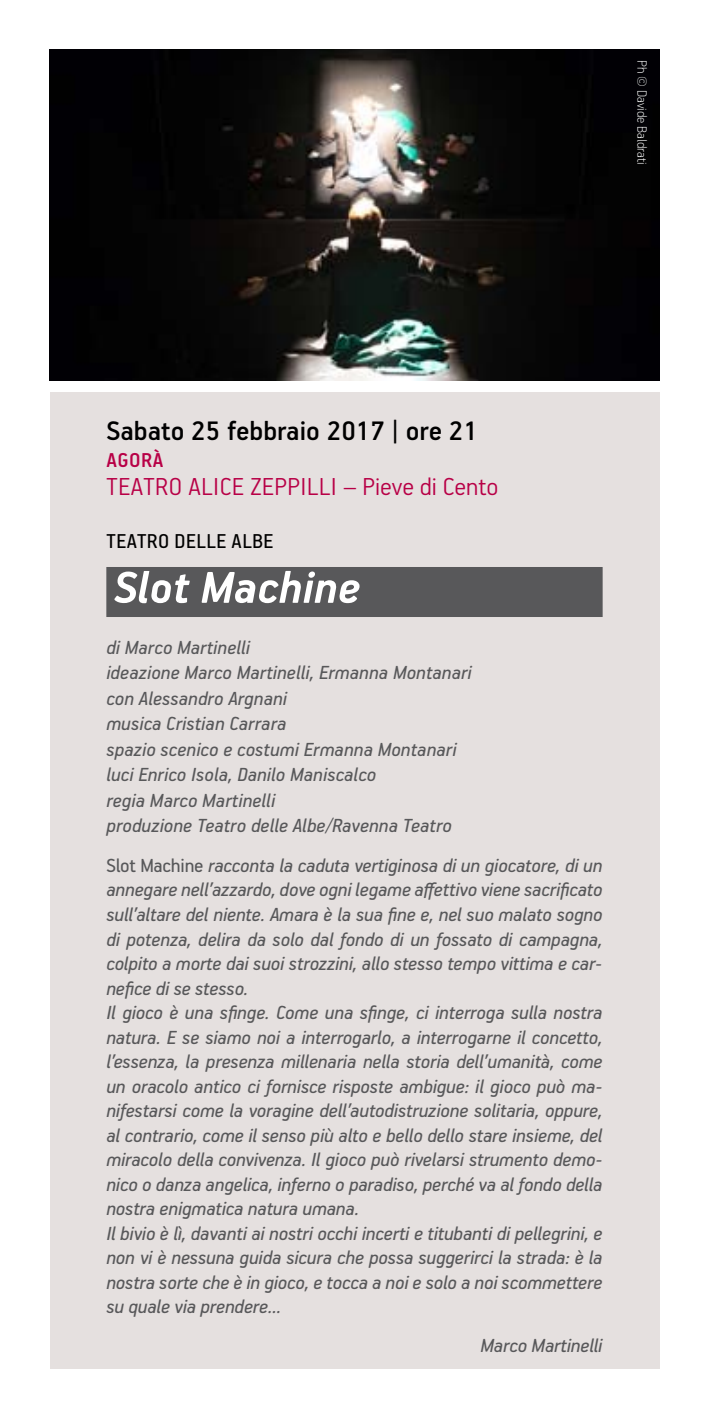
<style>
.page{position:relative;width:709px;height:1418px;background:#fff}
.page>*{position:absolute;margin:0;border:0;box-sizing:border-box;transform-origin:0 0}
.t1{font:italic 700 50px "PF Handbook Pro";color:#fff}
.t2{font:500 30px "PF Handbook Pro";color:#000}
.t3{font:300 27.5px "PF Handbook Pro";letter-spacing:.02em;color:#b80046}
.t4{font:22.5px "PF Handbook Pro";letter-spacing:.02em;color:#000}
.t5{font:500 22.5px "PF Handbook Pro";letter-spacing:.02em;color:#b80046}
.t6{font:italic 21.25px/24.5px "PF Handbook Pro";letter-spacing:-.01em;color:#58585a}
.t7{font:100 15px "PF Handbook Pro";color:#fff}
.s1{font-style:normal}
</style>
<div class="page">
<div style="left:50px;top:392px;width:609px;height:976px;background:#e5e0df"></div>
<img style="left:50px;top:50px;width:609px;height:330px">
<div style="left:106px;top:567px;width:496px;height:50px;background:#58585a"></div>
<p class="t7" style="left:651px;top:60px;width:106px;rotate:90deg">Ph © Davide Baldrati</p>
<h2 class="t2" style="left:106px;top:412px;width:373px">Sabato 25 febbraio 2017 | ore 21</h2>
<p class="t5" style="left:107px;top:446px;width:58px">Agorà</p>
<p class="t3" style="left:107px;top:469px;width:393px">TEATRO ALICE ZEPPILLI – PIEVE DI CENTO</p>
<p class="t4" style="left:107px;top:527px;width:168px">TEATRO DELLE ALBE</p>
<h1 class="t1" style="left:113px;top:557px;width:248px">Slot Machine</h1>
<p class="t6" style="left:106px;top:634px;width:367px;line-height:25.5px">di Marco Martinelli<br>ideazione Marco Martinelli, Ermanna Montanari con Alessandro Argnani<br>musica Cristian Carrara<br>spazio scenico e costumi Ermanna Montanari luci Enrico Isola, Danilo Maniscalco<br>regia Marco Martinelli<br>produzione Teatro delle Albe/Ravenna Teatro</p>
<p class="t6" style="left:106px;top:852px;width:498px"><span class="s1">SLOT MACHINE</span> racconta la caduta vertiginosa di un giocatore, di un annegare nell’azzardo, dove ogni legame affettivo viene sacrificato sull’altare del niente. Amara è la sua fine e, nel suo malato sogno di potenza, delira da solo dal fondo di un fossato di campagna, colpito a morte dai suoi strozzini, allo stesso tempo vittima e car&shy;nefice di se stesso.<br>Il gioco è una sfinge. Come una sfinge, ci interroga sulla nostra natura. E se siamo noi a interrogarlo, a interrogarne il concetto, l’essenza, la presenza millenaria nella storia dell’umanità, come un oracolo antico ci fornisce risposte ambigue: il gioco può ma&shy;nifestarsi come la voragine dell’autodistruzione solitaria, oppure, al contrario, come il senso più alto e bello dello stare insieme, del miracolo della convivenza. Il gioco può rivelarsi strumento demo&shy;nico o danza angelica, inferno o paradiso, perché va al fondo della nostra enigmatica natura umana.<br>Il bivio è lì, davanti ai nostri occhi incerti e titubanti di pellegrini, e non vi è nessuna guida sicura che possa suggerirci la strada: è la nostra sorte che è in gioco, e tocca a noi e solo a noi scommettere su quale via prendere...</p>
<p class="t6" style="left:480px;top:1332px;width:124px">Marco Martinelli</p>
</div>
